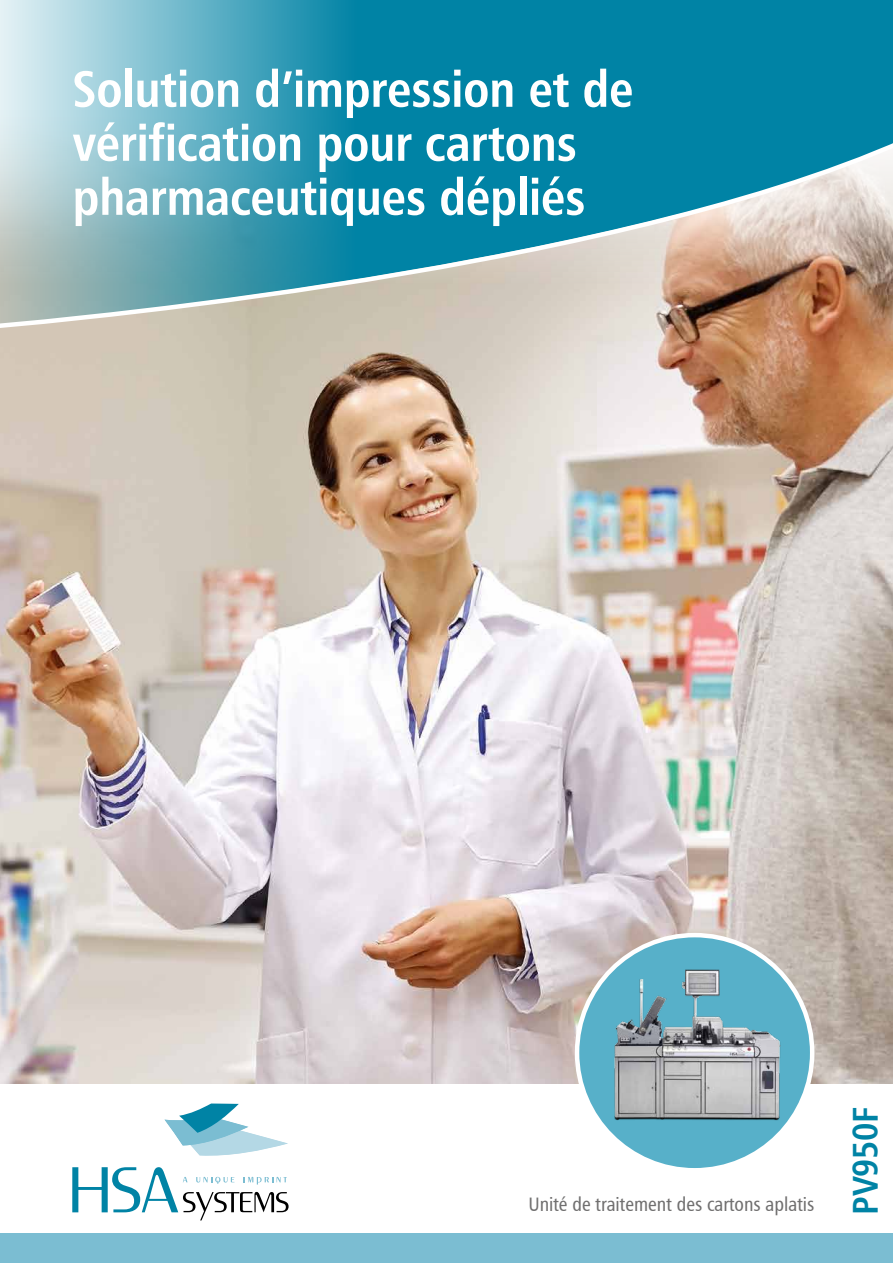
<style>
.page{position:relative;width:893px;height:1263px;background:#fff}
.page>*{position:absolute;margin:0;border:0;box-sizing:border-box;transform-origin:0 0}
.t1{font:51px/54px "Humanist 777 BT Bold Condensed B";letter-spacing:-.01em;color:#fff}
.t2{font:36px "Humanist 777 BT Bold Condensed B";letter-spacing:-.01em;color:#0083a5}
.t3{font:19.5px "Humanist 777 BT Roman Condensed B";color:#706f6f}
</style>
<div class="page">
<img style="left:0;top:331px;width:893px;height:752px">
<svg style="left:0;top:0;width:893px;height:134px;background:#2d99b4"></svg>
<img style="left:0;top:134px;width:893px;height:197px">
<svg style="left:164px;top:1103px;width:124px;height:53px"></svg>
<svg style="left:72px;top:1167px;width:217px;height:53px"></svg>
<div style="left:0;top:1233px;width:893px;height:30px;background:#7bbdd2"></div>
<div style="left:577px;top:935px;width:235px;height:235px;background:#57b0c9;border-radius:50%"></div>
<img style="left:605px;top:966px;width:181px;height:155px">
<p class="t1" style="left:72px;top:61px;width:563px">Solution d’impression et de vérification pour cartons pharmaceutiques dépliés</p>
<p class="t3" style="left:528px;top:1192px;width:288px">Unité de traitement des cartons aplatis</p>
<p class="t2" style="left:843px;top:1215px;width:110px;rotate:-90deg">PV950F</p>
</div>
